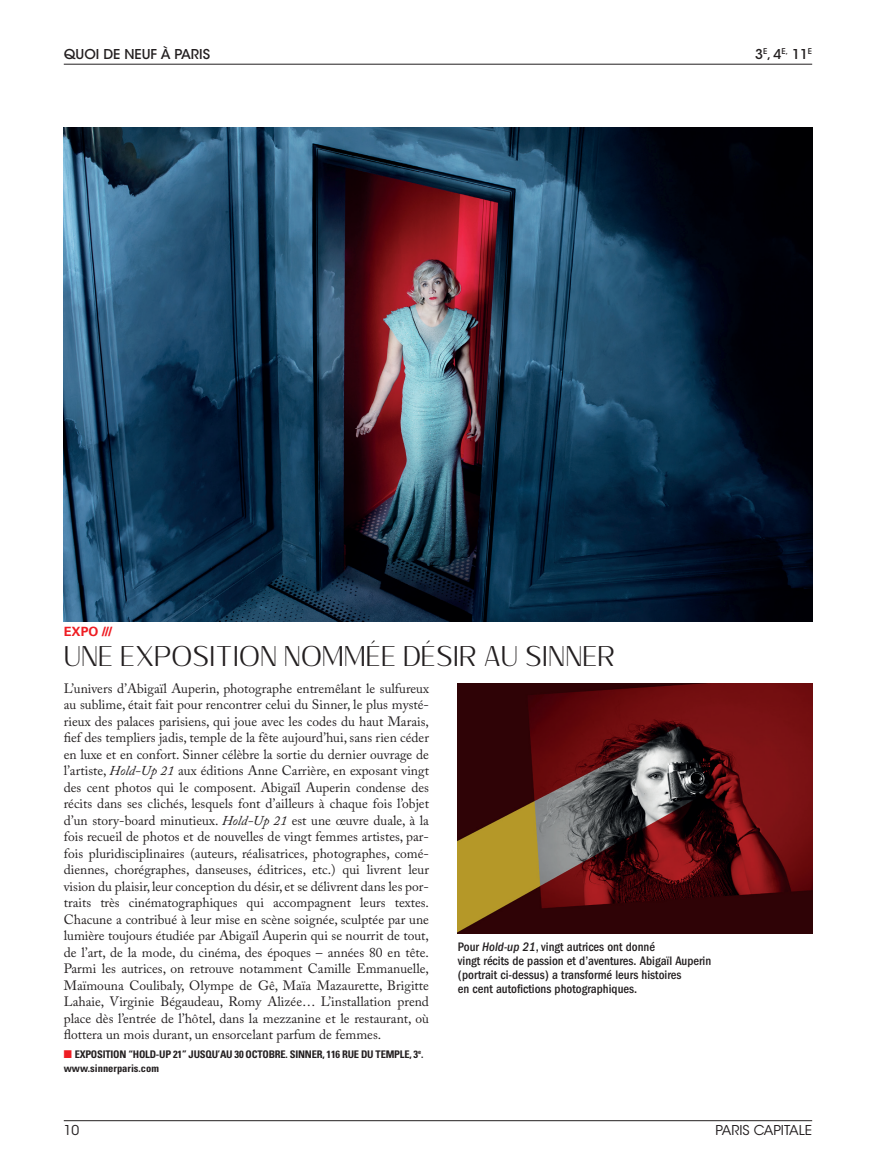
<style>
.page{position:relative;width:893px;height:1170px;background:#fff}
.page>*{position:absolute;margin:0;border:0;box-sizing:border-box;transform-origin:0 0}
.t1{font:300 28.5px "Sumptuous";color:#231f20}
.t2{font:13.5px/16.5px "Adobe Caslon Pro";color:#231f20;text-align:justify}
.t3{font:500 13.5px "ITC Avant Garde Std";color:#231f20}
.t4{font:13.5px "ITC Avant Garde Std";color:#231f20}
.t5{font:500 condensed 12.75px/14px "ITC Franklin Gothic Std";color:#231f20}
.t6{font:700 12.75px "Univers LT Std";color:#ee1d23}
.t7{font:700 condensed 10.5px/14.2px "Univers LT Std";letter-spacing:-.02em;color:#231f20}
.s1{font-weight:900}
.s2{font-style:italic}
.s3{color:#ee1d23}
</style>
<div class="page">
<hr style="left:64px;top:1120px;width:748px;height:1px;background:#231f20">
<hr style="left:64px;top:64px;width:748px;height:1px;background:#231f20">
<img style="left:64px;top:128px;width:748px;height:493px">
<img style="left:458px;top:684px;width:354px;height:249px">
<p class="t3" style="left:64px;top:46px;width:148px">QUOI DE NEUF À PARIS</p>
<p class="t3" style="left:755px;top:46px;width:59px">3<sup>E</sup>, 4<sup>E,</sup> 11<sup>E</sup></p>
<p class="t6" style="left:64px;top:624px;width:50px">EXPO <span class="s1">///</span></p>
<h1 class="t1" style="left:64px;top:640px;width:553px">UNE EXPOSITION NOMMÉE DÉSIR AU SINNER</h1>
<p class="t2" style="left:64px;top:679px;width:367px">L’univers d’Abigaïl Auperin, photographe entremêlant le sulfureux au sublime, était fait pour rencontrer celui du Sinner, le plus mysté&shy;rieux des palaces parisiens, qui joue avec les codes du haut Marais, fief des templiers jadis, temple de la fête aujourd’hui, sans rien céder en luxe et en confort. Sinner célèbre la sortie du dernier ouvrage de l’artiste, <span class="s2">Hold-Up 21</span> aux éditions Anne Carrière, en exposant vingt des cent photos qui le composent. Abigaïl Auperin condense des récits dans ses clichés, lesquels font d’ailleurs à chaque fois l’objet d’un story-board minutieux. <span class="s2">Hold-Up 21</span> est une œuvre duale, à la fois recueil de photos et de nouvelles de vingt femmes artistes, par&shy;fois pluridisciplinaires (auteurs, réalisatrices, photographes, comé&shy;diennes, chorégraphes, danseuses, éditrices, etc.) qui livrent leur vision du plaisir, leur conception du désir, et se délivrent dans les por&shy;traits très cinématographiques qui accompagnent leurs textes.<br>Chacune a contribué à leur mise en scène soignée, sculptée par une lumière toujours étudiée par Abigaïl Auperin qui se nourrit de tout, de l’art, de la mode, du cinéma, des époques – années 80 en tête.<br>Parmi les autrices, on retrouve notamment Camille Emmanuelle, Maïmouna Coulibaly, Olympe de Gê, Maïa Mazaurette, Brigitte Lahaie, Virginie Bégaudeau, Romy Alizée… L’installation prend place dès l’entrée de l’hôtel, dans la mezzanine et le restaurant, où flottera un mois durant, un ensorcelant parfum de femmes.</p>
<p class="t7" style="left:64px;top:1046px;width:361px"><span class="s3">■</span> EXPOSITION “HOLD-UP 21” JUSQU’AU 30 OCTOBRE. SINNER, 116 RUE DU TEMPLE, 3<sup>e</sup>. www.sinnerparis.com</p>
<p class="t5" style="left:458px;top:939px;width:255px">Pour <span class="s2">Hold-up 21</span>, vingt autrices ont donné<br>vingt récits de passion et d’aventures. Abigaïl Auperin (portrait ci-dessus) a transformé leurs histoires<br>en cent autofictions photographiques.</p>
<p class="t4" style="left:64px;top:1122px;width:17px">10</p>
<p class="t4" style="left:716px;top:1122px;width:98px">PARIS CAPITALE</p>
</div>
